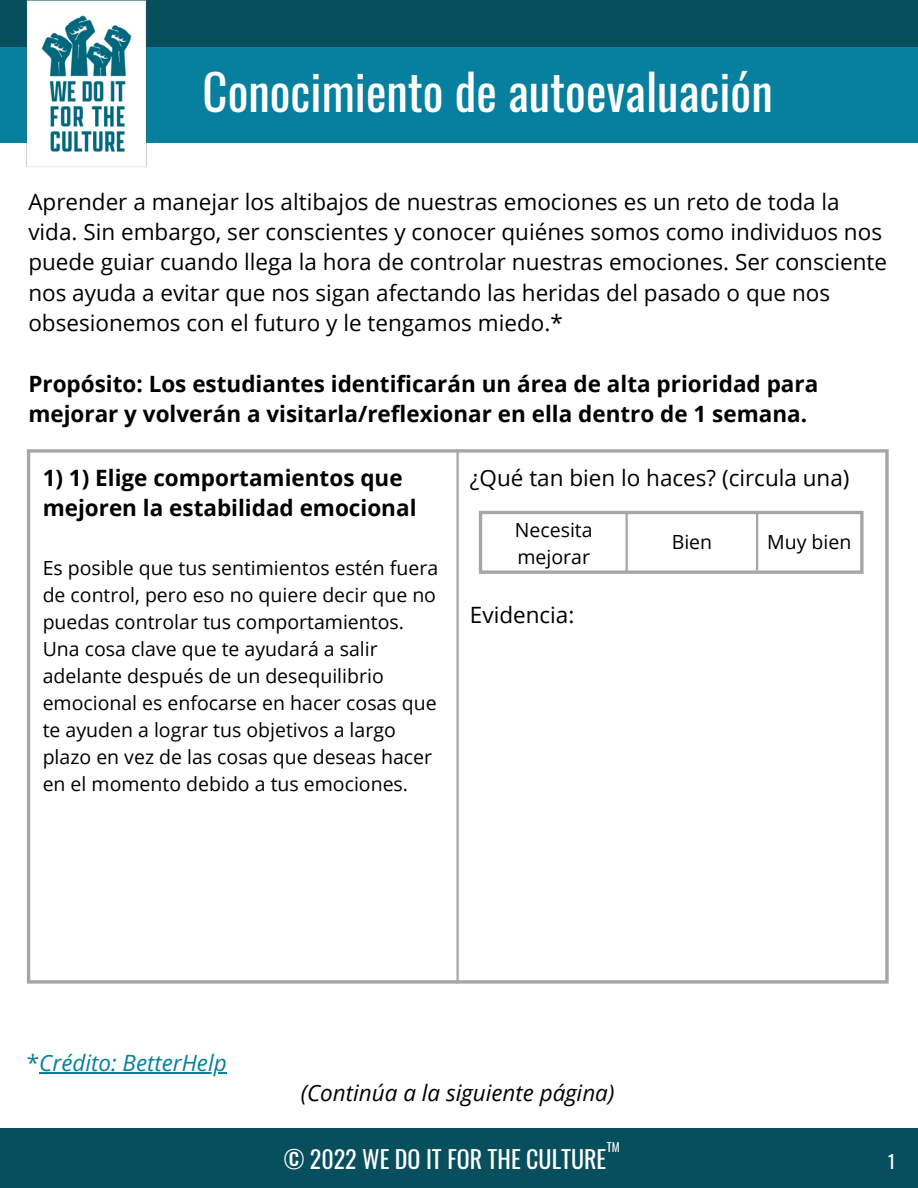
<style>
.page{position:relative;width:918px;height:1188px;background:#fff}
.page>*{position:absolute;margin:0;border:0;box-sizing:border-box;transform-origin:0 0}
.t1{font:48.75px "Oswald";color:#fff}
.t2{font:24px "Oswald";color:#fff}
.t3{font:22.5px/30.3px "Open Sans";color:#000}
.t4{font:700 22.5px/30.3px "Open Sans";color:#000}
.t5{font:italic 22.5px "Open Sans";color:#000}
.t6{font:italic 22.5px "Open Sans";color:#06809e}
.t7{font:19.5px/27px "Open Sans";color:#000}
.t8{font:18px "Oswald";color:#fff}
.t9{font:12px "Oswald";color:#fff}
.s1{font-style:normal}
</style>
<div class="page">
<div style="left:0;top:0;width:918px;height:47px;background:#084f5d"></div>
<div style="left:0;top:47px;width:918px;height:95px;background:#06809e"></div>
<img style="left:27px;top:0;width:119px;height:168px">
<svg style="left:27px;top:449px;width:862px;height:535px"></svg>
<div style="left:0;top:1128px;width:918px;height:60px;background:#084f5d"></div>
<hr style="left:39px;top:1072px;width:72px;height:1px;background:#06809e">
<hr style="left:111px;top:1072px;width:116px;height:1px;background:#06809e">
<hr style="left:456px;top:449px;width:3px;height:535px;background:#a6a6a6">
<svg style="left:479px;top:511px;width:385px;height:63px"></svg>
<hr style="left:626px;top:513px;width:2px;height:60px;background:#a6a6a6">
<hr style="left:756px;top:511px;width:2px;height:60px;background:#a6a6a6">
<h1 class="t1" style="left:203px;top:54px;width:572px">Conocimiento de autoevaluación</h1>
<p class="t3" style="left:28px;top:186px;width:860px">Aprender a manejar los altibajos de nuestras emociones es un reto de toda la vida. Sin embargo, ser conscientes y conocer quiénes somos como individuos nos puede guiar cuando llega la hora de controlar nuestras emociones. Ser consciente nos ayuda a evitar que nos sigan afectando las heridas del pasado o que nos obsesionemos con el futuro y le tengamos miedo.*</p>
<p class="t4" style="left:28px;top:368px;width:791px">Propósito: Los estudiantes identificarán un área de alta prioridad para mejorar y volverán a visitarla/reflexionar en ella dentro de 1 semana.</p>
<p class="t4" style="left:43px;top:462px;width:375px">1) 1) Elige comportamientos que mejoren la estabilidad emocional</p>
<p class="t7" style="left:43px;top:554px;width:397px">Es posible que tus sentimientos estén fuera de control, pero eso no quiere decir que no puedas controlar tus comportamientos.<br>Una cosa clave que te ayudará a salir adelante después de un desequilibrio emocional es enfocarse en hacer cosas que te ayuden a lograr tus objetivos a largo plazo en vez de las cosas que deseas hacer en el momento debido a tus emociones.</p>
<p class="t3" style="left:470px;top:462px;width:381px">¿Qué tan bien lo haces? (circula una)</p>
<p class="t7" style="left:515px;top:516px;width:79px">Necesita mejorar</p>
<p class="t7" style="left:672px;top:527px;width:42px">Bien</p>
<p class="t7" style="left:767px;top:527px;width:86px">Muy bien</p>
<p class="t3" style="left:470px;top:599px;width:106px">Evidencia:</p>
<p class="t6" style="left:27px;top:1047px;width:201px"><span class="s1">*</span>Crédito: BetterHelp</p>
<p class="t5" style="left:301px;top:1077px;width:315px">(Continúa a la siguiente página)</p>
<p class="t9" style="left:607px;top:1138px;width:14px">TM</p>
<p class="t2" style="left:284px;top:1140px;width:324px">© 2022 WE DO IT FOR THE CULTURE</p>
<p class="t8" style="left:888px;top:1148px;width:9px">1</p>
</div>
